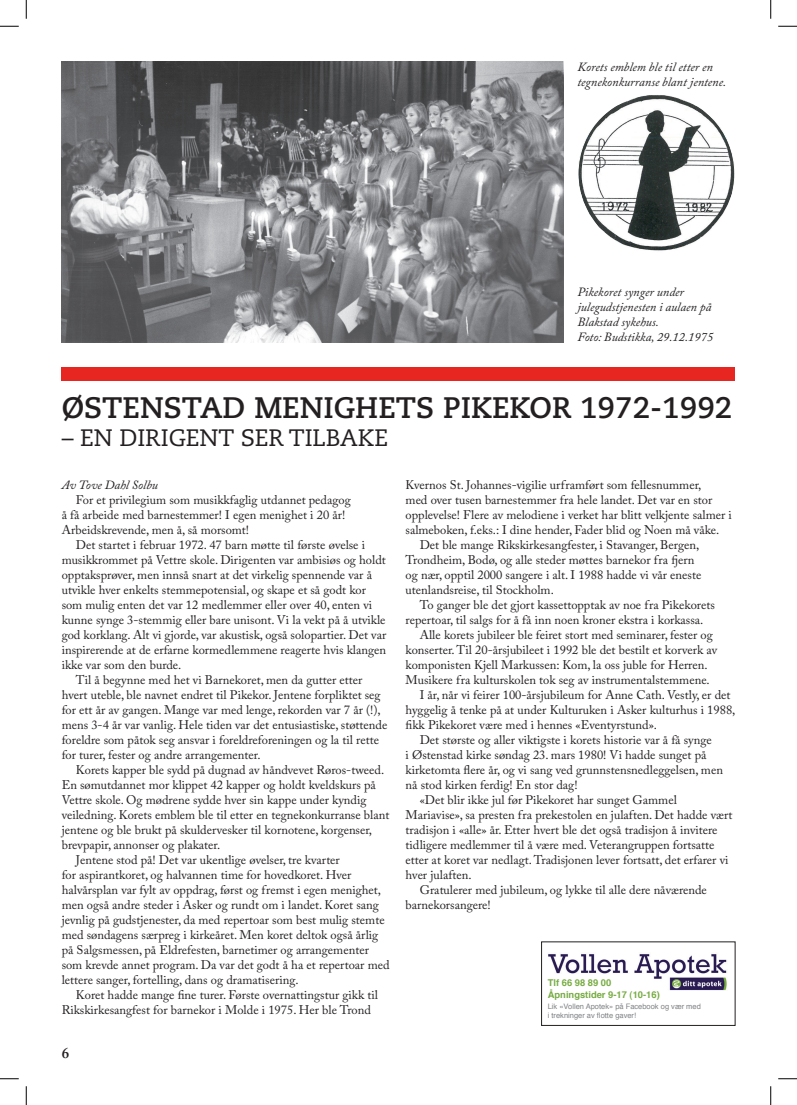
<style>
.page{position:relative;width:797px;height:1105px;background:#fff}
.page>*{position:absolute;margin:0;border:0;box-sizing:border-box;transform-origin:0 0}
.t1{font:700 29.62px "Caecilia";color:#231f20}
.t2{font:23.75px "Caecilia";color:#231f20}
.t3{font:600 15px "Adobe Caslon Pro";color:#231f20}
.t4{font:12.5px/15px "Adobe Caslon Pro";color:#231f20}
.t5{font:italic 12.5px/15px "Adobe Caslon Pro";color:#231f20}
.t6{font:700 9.38px/11.2px "Helvetica";color:#76ab41}
.t7{font:7.5px/9px "Helvetica";color:#808285}
</style>
<div class="page">
<div style="left:62px;top:367px;width:673px;height:13px;background:#e72621"></div>
<img style="left:579px;top:96px;width:154px;height:155px">
<img style="left:62px;top:62px;width:501px;height:280px">
<img style="left:548px;top:954px;width:179px;height:37px">
<svg style="left:0;top:25px;width:19px;height:2px"></svg>
<svg style="left:778px;top:25px;width:19px;height:2px"></svg>
<svg style="left:0;top:1078px;width:19px;height:1px"></svg>
<svg style="left:778px;top:1078px;width:19px;height:1px"></svg>
<svg style="left:25px;top:0;width:2px;height:19px"></svg>
<svg style="left:25px;top:1086px;width:2px;height:19px"></svg>
<svg style="left:770px;top:0;width:1px;height:19px"></svg>
<svg style="left:770px;top:1086px;width:1px;height:19px"></svg>
<p class="t5" style="left:577px;top:59px;width:150px">Korets emblem ble til etter en tegnekonkurranse blant jentene.</p>
<p class="t5" style="left:577px;top:285px;width:137px">Pikekoret synger under julegudstjenesten i aulaen på<br>Blakstad sykehus.<br>Foto: Budstikka, 29.12.1975</p>
<h1 class="t1" style="left:62px;top:390px;width:672px">ØSTENSTAD MENIGHETS PIKEKOR 1972-1992</h1>
<h2 class="t2" style="left:62px;top:424px;width:328px">– EN DIRIGENT SER TILBAKE</h2>
<p class="t5" style="left:62px;top:477px;width:98px">Av Tove Dahl Solbu</p>
<p class="t4" style="left:62px;top:492px;width:290px;text-indent:14px">For et privilegium som musikkfaglig utdannet pedagog å få arbeide med barnestemmer! I egen menighet i 20 år!<br>Arbeidskrevende, men å, så morsomt!</p>
<p class="t4" style="left:76px;top:537px;width:291px">Det startet i februar 1972. 47 barn møtte til første øvelse i</p>
<p class="t4" style="left:62px;top:552px;width:326px">musikkrommet på Vettre skole. Dirigenten var ambisiøs og holdt</p>
<p class="t4" style="left:62px;top:567px;width:312px">opptaksprøver, men innså snart at det virkelig spennende var å</p>
<p class="t4" style="left:62px;top:582px;width:306px">utvikle hver enkelts stemmepotensial, og skape et så godt kor</p>
<p class="t4" style="left:62px;top:597px;width:312px">som mulig enten det var 12 medlemmer eller over 40, enten vi</p>
<p class="t4" style="left:62px;top:612px;width:325px">kunne synge 3-stemmig eller bare unisont. Vi la vekt på å utvikle</p>
<p class="t4" style="left:62px;top:627px;width:326px">god korklang. Alt vi gjorde, var akustisk, også solopartier. Det var</p>
<p class="t4" style="left:62px;top:642px;width:326px">inspirerende at de erfarne kormedlemmene reagerte hvis klangen</p>
<p class="t4" style="left:62px;top:657px;width:121px">ikke var som den burde.</p>
<p class="t4" style="left:76px;top:672px;width:288px">Til å begynne med het vi Barnekoret, men da gutter etter</p>
<p class="t4" style="left:62px;top:687px;width:320px">hvert uteble, ble navnet endret til Pikekor. Jentene forpliktet seg</p>
<p class="t4" style="left:62px;top:702px;width:320px">for ett år av gangen. Mange var med lenge, rekorden var 7 år (!),</p>
<p class="t4" style="left:62px;top:717px;width:327px">mens 3-4 år var vanlig. Hele tiden var det entusiastiske, støttende</p>
<p class="t4" style="left:62px;top:732px;width:319px">foreldre som påtok seg ansvar i foreldreforeningen og la til rette</p>
<p class="t4" style="left:62px;top:747px;width:200px">for turer, fester og andre arrangementer.</p>
<p class="t4" style="left:76px;top:762px;width:310px">Korets kapper ble sydd på dugnad av håndvevet Røros-tweed.</p>
<p class="t4" style="left:62px;top:777px;width:316px">En sømutdannet mor klippet 42 kapper og holdt kveldskurs på</p>
<p class="t4" style="left:62px;top:792px;width:306px">Vettre skole. Og mødrene sydde hver sin kappe under kyndig</p>
<p class="t4" style="left:62px;top:807px;width:329px">veiledning. Korets emblem ble til etter en tegnekonkurranse blant</p>
<p class="t4" style="left:62px;top:822px;width:312px">jentene og ble brukt på skuldervesker til kornotene, korgenser,</p>
<p class="t4" style="left:62px;top:837px;width:160px">brevpapir, annonser og plakater.</p>
<p class="t4" style="left:76px;top:852px;width:265px">Jentene stod på! Det var ukentlige øvelser, tre kvarter</p>
<p class="t4" style="left:62px;top:867px;width:291px">for aspirantkoret, og halvannen time for hovedkoret. Hver</p>
<p class="t4" style="left:62px;top:882px;width:321px">halvårsplan var fylt av oppdrag, først og fremst i egen menighet,</p>
<p class="t4" style="left:62px;top:897px;width:319px">men også andre steder i Asker og rundt om i landet. Koret sang</p>
<p class="t4" style="left:62px;top:912px;width:324px">jevnlig på gudstjenester, da med repertoar som best mulig stemte</p>
<p class="t4" style="left:62px;top:927px;width:318px">med søndagens særpreg i kirkeåret. Men koret deltok også årlig</p>
<p class="t4" style="left:62px;top:942px;width:309px">på Salgsmessen, på Eldrefesten, barnetimer og arrangementer</p>
<p class="t4" style="left:62px;top:957px;width:329px">som krevde annet program. Da var det godt å ha et repertoar med</p>
<p class="t4" style="left:62px;top:972px;width:238px">lettere sanger, fortelling, dans og dramatisering.</p>
<p class="t4" style="left:76px;top:987px;width:303px">Koret hadde mange fine turer. Første overnattingstur gikk til</p>
<p class="t4" style="left:62px;top:1002px;width:311px">Rikskirkesangfest for barnekor i Molde i 1975. Her ble Trond</p>
<p class="t3" style="left:62px;top:1044px;width:9px">6</p>
<p class="t4" style="left:405px;top:477px;width:297px">Kvernos St. Johannes-vigilie urframført som fellesnummer,</p>
<p class="t4" style="left:405px;top:492px;width:308px">med over tusen barnestemmer fra hele landet. Det var en stor</p>
<p class="t4" style="left:405px;top:507px;width:328px">opplevelse! Flere av melodiene i verket har blitt velkjente salmer i</p>
<p class="t4" style="left:405px;top:522px;width:315px">salmeboken, f.eks.: I dine hender, Fader blid og Noen må våke.</p>
<p class="t4" style="left:420px;top:537px;width:281px">Det ble mange Rikskirkesangfester, i Stavanger, Bergen,</p>
<p class="t4" style="left:405px;top:552px;width:290px">Trondheim, Bodø, og alle steder møttes barnekor fra fjern</p>
<p class="t4" style="left:405px;top:567px;width:297px">og nær, opptil 2000 sangere i alt. I 1988 hadde vi vår eneste</p>
<p class="t4" style="left:405px;top:582px;width:150px">utenlandsreise, til Stockholm.</p>
<p class="t4" style="left:420px;top:597px;width:296px">To ganger ble det gjort kassettopptak av noe fra Pikekorets</p>
<p class="t4" style="left:405px;top:612px;width:299px">repertoar, til salgs for å få inn noen kroner ekstra i korkassa.</p>
<p class="t4" style="left:420px;top:627px;width:295px">Alle korets jubileer ble feiret stort med seminarer, fester og</p>
<p class="t4" style="left:405px;top:642px;width:313px">konserter. Til 20-årsjubileet i 1992 ble det bestilt et korverk av</p>
<p class="t4" style="left:405px;top:657px;width:303px">komponisten Kjell Markussen: Kom, la oss juble for Herren.</p>
<p class="t4" style="left:405px;top:672px;width:306px">Musikere fra kulturskolen tok seg av instrumentalstemmene.</p>
<p class="t4" style="left:420px;top:687px;width:312px">I år, når vi feirer 100-årsjubileum for Anne Cath. Vestly, er det</p>
<p class="t4" style="left:405px;top:702px;width:331px">hyggelig å tenke på at under Kulturuken i Asker kulturhus i 1988,</p>
<p class="t4" style="left:405px;top:717px;width:253px">fikk Pikekoret være med i hennes «Eventyrstund».</p>
<p class="t4" style="left:420px;top:732px;width:293px">Det største og aller viktigste i korets historie var å få synge</p>
<p class="t4" style="left:405px;top:747px;width:302px">i Østenstad kirke søndag 23. mars 1980! Vi hadde sunget på</p>
<p class="t4" style="left:405px;top:762px;width:319px">kirketomta flere år, og vi sang ved grunnstensnedleggelsen, men</p>
<p class="t4" style="left:405px;top:777px;width:173px">nå stod kirken ferdig! En stor dag!</p>
<p class="t4" style="left:420px;top:792px;width:258px">«Det blir ikke jul før Pikekoret har sunget Gammel</p>
<p class="t4" style="left:405px;top:807px;width:328px">Mariavise», sa presten fra prekestolen en julaften. Det hadde vært</p>
<p class="t4" style="left:405px;top:822px;width:313px">tradisjon i «alle» år. Etter hvert ble det også tradisjon å invitere</p>
<p class="t4" style="left:405px;top:837px;width:310px">tidligere medlemmer til å være med. Veterangruppen fortsatte</p>
<p class="t4" style="left:405px;top:852px;width:324px">etter at koret var nedlagt. Tradisjonen lever fortsatt, det erfarer vi</p>
<p class="t4" style="left:405px;top:867px;width:68px">hver julaften.</p>
<p class="t4" style="left:420px;top:882px;width:289px">Gratulerer med jubileum, og lykke til alle dere nåværende</p>
<p class="t4" style="left:405px;top:897px;width:87px">barnekorsangere!</p>
<p class="t6" style="left:547px;top:977px;width:114px">Tlf 66 98 89 00<br>Åpningstider 9-17 (10-16)</p>
<p class="t7" style="left:547px;top:1002px;width:155px">Lik «Vollen Apotek» på Facebook og vær med i trekninger av flotte gaver!</p>
</div>
